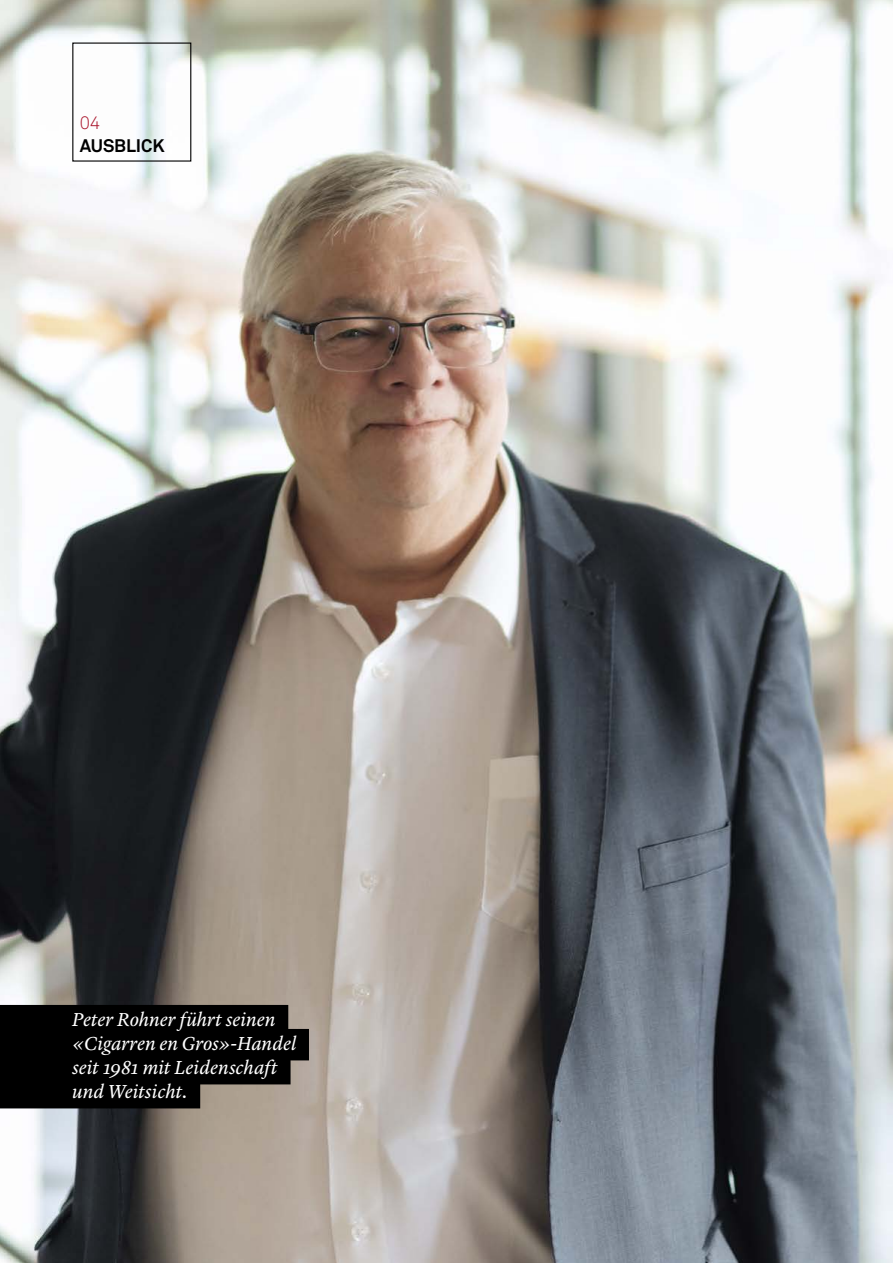
<style>
.page{position:relative;width:893px;height:1263px;background:#fff}
.page>*{position:absolute;margin:0;border:0;box-sizing:border-box;transform-origin:0 0}
.t1{font:italic 19.5px/24px "Lyon Text";color:#fff}
.t2{font:700 18px "Akkurat Pro";letter-spacing:-.005em;color:#000}
.t3{font:300 18px "Akkurat Pro";color:#a9132a}
</style>
<div class="page">
<img style="left:0;top:0;width:893px;height:1263px">
<div style="left:0;top:1005px;width:288px;height:31px;background:#000"></div>
<div style="left:0;top:1029px;width:309px;height:31px;background:#000"></div>
<div style="left:0;top:1053px;width:291px;height:31px;background:#000"></div>
<div style="left:0;top:1077px;width:200px;height:31px;background:#000"></div>
<p class="t3" style="left:80px;top:112px;width:22px">04</p>
<p class="t2" style="left:80px;top:134px;width:86px">AUSBLICK</p>
<p class="t1" style="left:72px;top:1006px;width:225px">Peter Rohner führt seinen «Cigarren en Gros»-Handel seit 1981 mit Leidenschaft und Weitsicht.</p>
</div>
